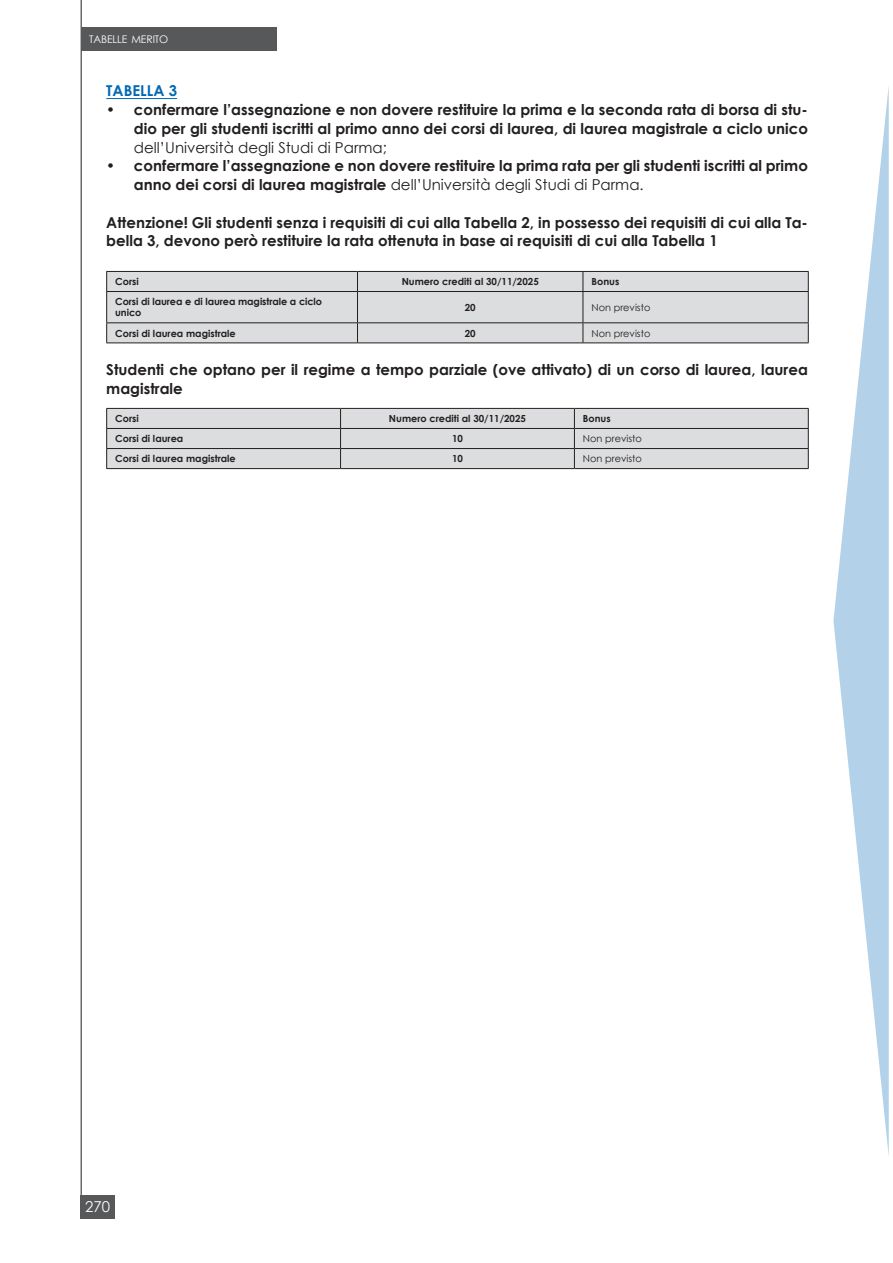
<style>
.page{position:relative;width:893px;height:1263px;background:#fff}
.page>*{position:absolute;margin:0;border:0;box-sizing:border-box;transform-origin:0 0}
._02_Testo_rientro_1{font:700 15px/18.8px "Century Gothic";color:#231f20;text-align:justify}
._01_Testo{font:700 15px/18.8px "Century Gothic";color:#231f20}
._07_Spazio_sotto_2_mm{font:700 15px/18.8px "Century Gothic";color:#231f20}
._01_Testo-2{font:700 15px "Century Gothic";color:#0069b4}
.t1{font:15px "Century Gothic";color:#fff}
.t2{font:10.5px "Century Gothic";letter-spacing:-.015em;color:#fff}
._06_Tabelle{font:700 9.75px/11.2px "Century Gothic";color:#231f20}
._06_Tabelle-2{font:9.75px "Century Gothic";color:#231f20}
.s1{font-weight:400}
</style>
<div class="page">
<svg style="left:833px;top:86px;width:56px;height:1069px"></svg>
<div style="left:81px;top:1195px;width:34px;height:23px;background:#57585a"></div>
<hr style="left:81px;top:0;width:1px;height:1195px;background:#231f20">
<div style="left:81px;top:28px;width:195px;height:23px;background:#57585a"></div>
<hr style="left:106px;top:98px;width:71px;height:1px;background:#0069b4">
<div style="left:107px;top:272px;width:701px;height:70px;background:#dcdddf"></div>
<hr style="left:106px;top:271px;width:251px;height:1px;background:#231f20">
<hr style="left:357px;top:271px;width:226px;height:1px;background:#231f20">
<hr style="left:583px;top:271px;width:226px;height:1px;background:#231f20">
<hr style="left:106px;top:291px;width:251px;height:1px;background:#231f20">
<hr style="left:357px;top:291px;width:226px;height:1px;background:#231f20">
<hr style="left:583px;top:291px;width:226px;height:1px;background:#231f20">
<hr style="left:106px;top:322px;width:251px;height:1px;background:#231f20">
<hr style="left:357px;top:322px;width:226px;height:1px;background:#231f20">
<hr style="left:583px;top:322px;width:226px;height:1px;background:#231f20">
<hr style="left:106px;top:342px;width:251px;height:1px;background:#231f20">
<hr style="left:357px;top:342px;width:226px;height:1px;background:#231f20">
<hr style="left:583px;top:342px;width:226px;height:1px;background:#231f20">
<svg style="left:106px;top:272px;width:1px;height:19px"></svg>
<hr style="left:106px;top:292px;width:1px;height:30px;background:#231f20">
<svg style="left:106px;top:323px;width:1px;height:19px"></svg>
<svg style="left:357px;top:272px;width:1px;height:19px"></svg>
<svg style="left:583px;top:272px;width:1px;height:19px"></svg>
<svg style="left:808px;top:272px;width:1px;height:19px"></svg>
<hr style="left:357px;top:292px;width:1px;height:30px;background:#231f20">
<hr style="left:583px;top:292px;width:1px;height:30px;background:#231f20">
<hr style="left:808px;top:292px;width:1px;height:30px;background:#231f20">
<svg style="left:357px;top:323px;width:1px;height:19px"></svg>
<svg style="left:583px;top:323px;width:1px;height:19px"></svg>
<svg style="left:808px;top:323px;width:1px;height:19px"></svg>
<svg style="left:106px;top:408px;width:703px;height:61px;background:#cfd0d1"></svg>
<p class="t2" style="left:89px;top:31px;width:81px">TABELLE MERITO</p>
<p class="_01_Testo-2" style="left:106px;top:79px;width:72px">TABELLA 3</p>
<p class="_02_Testo_rientro_1" style="left:134px;top:100px;width:675px;text-indent:-28px">• confermare l’assegnazione e non dovere restituire la prima e la seconda rata di borsa di stu&shy;dio per gli studenti iscritti al primo anno dei corsi di laurea, di laurea magistrale a ciclo unico <span class="s1">dell’Università degli Studi di Parma;</span></p>
<p class="_02_Testo_rientro_1" style="left:134px;top:156px;width:675px;text-indent:-28px">• confermare l’assegnazione e non dovere restituire la prima rata per gli studenti iscritti al primo anno dei corsi di laurea magistrale <span class="s1">dell’Università degli Studi di Parma.</span></p>
<p class="_01_Testo" style="left:106px;top:212px;width:703px">Attenzione! Gli studenti senza i requisiti di cui alla Tabella 2, in possesso dei requisiti di cui alla Ta&shy;bella 3, devono però restituire la rata ottenuta in base ai requisiti di cui alla Tabella 1</p>
<p class="_06_Tabelle" style="left:115px;top:276px;width:25px">Corsi</p>
<p class="_06_Tabelle" style="left:402px;top:276px;width:139px">Numero crediti al 30/11/2025</p>
<p class="_06_Tabelle" style="left:591px;top:276px;width:29px">Bonus</p>
<p class="_06_Tabelle" style="left:115px;top:296px;width:208px">Corsi di laurea e di laurea magistrale a ciclo unico</p>
<p class="_06_Tabelle" style="left:465px;top:301px;width:12px">20</p>
<p class="_06_Tabelle-2" style="left:591px;top:300px;width:60px">Non previsto</p>
<p class="_06_Tabelle" style="left:115px;top:327px;width:122px">Corsi di laurea magistrale</p>
<p class="_06_Tabelle" style="left:465px;top:327px;width:12px">20</p>
<p class="_06_Tabelle-2" style="left:591px;top:326px;width:60px">Non previsto</p>
<p class="_07_Spazio_sotto_2_mm" style="left:106px;top:359px;width:703px">Studenti che optano per il regime a tempo parziale (ove attivato) di un corso di laurea, laurea magistrale</p>
<p class="_06_Tabelle" style="left:115px;top:412px;width:25px">Corsi</p>
<p class="_06_Tabelle" style="left:389px;top:412px;width:139px">Numero crediti al 30/11/2025</p>
<p class="_06_Tabelle" style="left:583px;top:412px;width:29px">Bonus</p>
<p class="_06_Tabelle" style="left:115px;top:433px;width:70px">Corsi di laurea</p>
<p class="_06_Tabelle" style="left:452px;top:433px;width:12px">10</p>
<p class="_06_Tabelle-2" style="left:583px;top:432px;width:60px">Non previsto</p>
<p class="_06_Tabelle" style="left:115px;top:453px;width:122px">Corsi di laurea magistrale</p>
<p class="_06_Tabelle" style="left:452px;top:453px;width:12px">10</p>
<p class="_06_Tabelle-2" style="left:583px;top:452px;width:60px">Non previsto</p>
<p class="t1" style="left:85px;top:1195px;width:26px">270</p>
</div>
